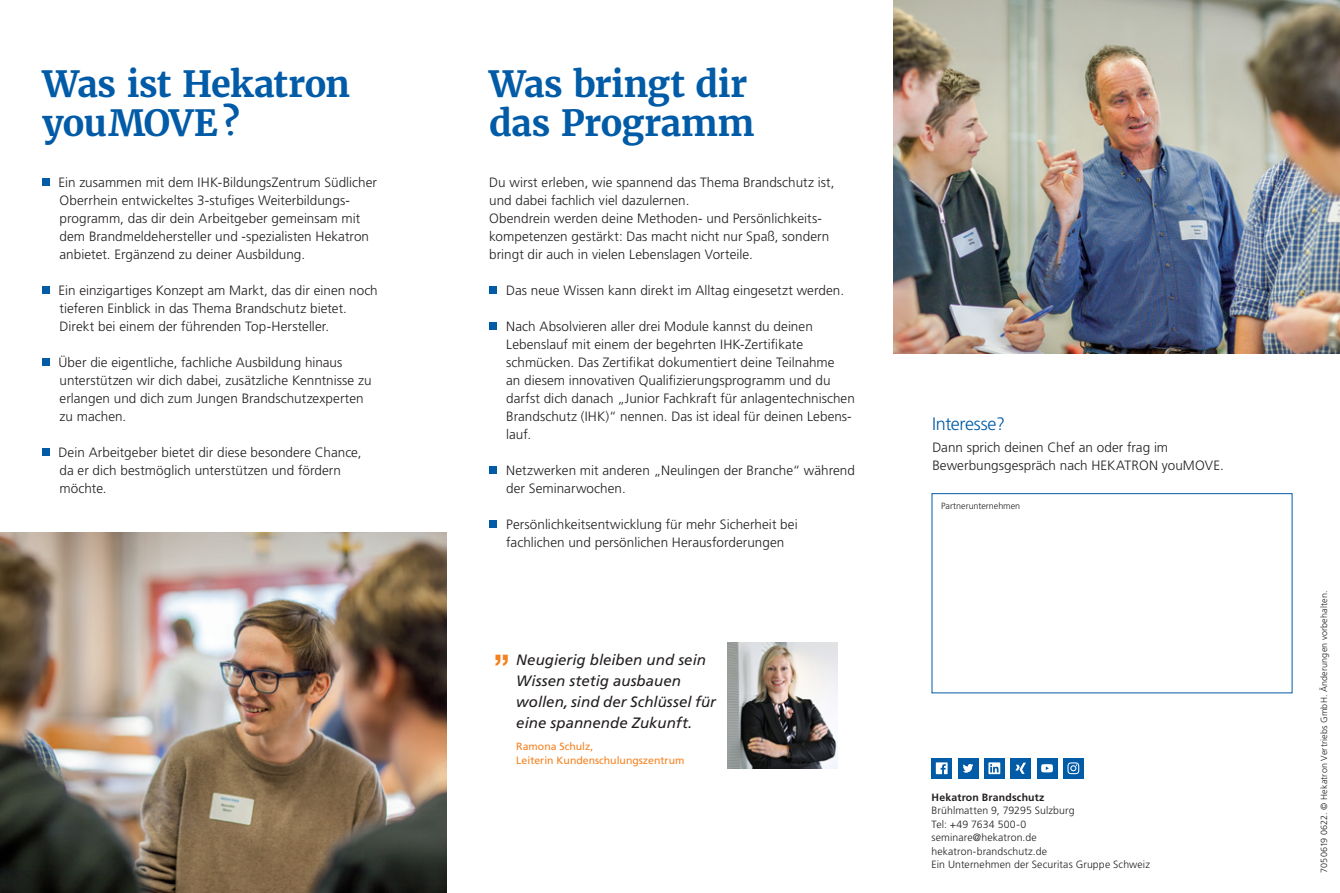
<style>
.page{position:relative;width:1340px;height:893px;background:#fff}
.page>*{position:absolute;margin:0;border:0;box-sizing:border-box;transform-origin:0 0}
.t1{font:700 36px/39px "Merriweather";letter-spacing:-.02em;color:#015ba7}
.t2{font:700 34.5px "Helvetica Neue LT Std";color:#f58220}
.t3{font:300 18px "Frutiger LT Pro";letter-spacing:-.02em;color:#015ba7}
.t4{font:italic 15px/21px "Frutiger LT Pro";letter-spacing:.005em;color:#231f20}
.t5{font:300 13.5px/18px "Frutiger LT Pro";letter-spacing:.005em;color:#231f20}
.t6{font:300 10.5px/13.5px "Frutiger LT Pro";letter-spacing:.01em;color:#231f20}
.t7{font:10.5px/13.5px "Frutiger LT Pro";color:#f58220}
.t8{font:700 10.5px "Frutiger LT Pro";letter-spacing:.02em;color:#231f20}
.t9{font:300 9px "Frutiger LT Pro";letter-spacing:.015em;color:#231f20}
.t10{font:300 9px "Frutiger LT Pro";letter-spacing:-.005em;color:#231f20}
</style>
<div class="page">
<div style="left:931px;top:493px;width:361px;height:200px;border:1px solid #015ba7"></div>
<img style="left:893px;top:0;width:446px;height:354px">
<img style="left:0;top:532px;width:446px;height:361px">
<div style="left:43px;top:178px;width:7px;height:8px;background:#015ba7"></div>
<div style="left:43px;top:286px;width:7px;height:8px;background:#015ba7"></div>
<div style="left:43px;top:358px;width:7px;height:8px;background:#015ba7"></div>
<div style="left:43px;top:448px;width:7px;height:8px;background:#015ba7"></div>
<div style="left:489px;top:286px;width:7px;height:8px;background:#015ba7"></div>
<div style="left:489px;top:322px;width:7px;height:8px;background:#015ba7"></div>
<div style="left:489px;top:466px;width:7px;height:8px;background:#015ba7"></div>
<div style="left:489px;top:520px;width:7px;height:8px;background:#015ba7"></div>
<div style="left:931px;top:758px;width:20px;height:20px;background:#015ba7"></div>
<svg style="left:935px;top:762px;width:12px;height:12px"></svg>
<div style="left:957px;top:758px;width:21px;height:20px;background:#015ba7"></div>
<svg style="left:963px;top:764px;width:10px;height:8px"></svg>
<div style="left:1010px;top:758px;width:20px;height:20px;background:#015ba7"></div>
<svg style="left:1015px;top:763px;width:11px;height:11px"></svg>
<div style="left:1036px;top:758px;width:21px;height:20px;background:#015ba7"></div>
<svg style="left:1041px;top:764px;width:11px;height:8px"></svg>
<div style="left:984px;top:758px;width:20px;height:20px;background:#015ba7"></div>
<svg style="left:988px;top:762px;width:12px;height:12px"></svg>
<div style="left:1063px;top:758px;width:20px;height:20px;background:#015ba7"></div>
<svg style="left:1067px;top:762px;width:12px;height:12px"></svg>
<img style="left:728px;top:643px;width:109px;height:125px">
<h1 class="t1" style="left:43px;top:64px;width:309px">Was ist Hekatron youMOVE?</h1>
<h1 class="t1" style="left:489px;top:64px;width:267px">Was bringt dir das Programm</h1>
<p class="t5" style="left:58px;top:173px;width:320px">Ein zusammen mit dem IHK-BildungsZentrum Südlicher Oberrhein entwickeltes 3-stufiges Weiterbildungs&shy;programm, das dir dein Arbeitgeber gemeinsam mit dem Brandmeldehersteller und -spezialisten Hekatron anbietet. Ergänzend zu deiner Ausbildung.</p>
<p class="t5" style="left:58px;top:281px;width:321px">Ein einzigartiges Konzept am Markt, das dir einen noch tieferen Einblick in das Thema Brandschutz bietet.<br>Direkt bei einem der führenden Top-Hersteller.</p>
<p class="t5" style="left:58px;top:353px;width:314px">Über die eigentliche, fachliche Ausbildung hinaus unterstützen wir dich dabei, zusätzliche Kenntnisse zu erlangen und dich zum Jungen Brandschutzexperten zu machen.</p>
<p class="t5" style="left:58px;top:443px;width:304px">Dein Arbeitgeber bietet dir diese besondere Chance, da er dich bestmöglich unterstützen und fördern möchte.</p>
<p class="t5" style="left:489px;top:173px;width:347px">Du wirst erleben, wie spannend das Thema Brandschutz ist, und dabei fachlich viel dazulernen.<br>Obendrein werden deine Methoden- und Persönlichkeits&shy;kompetenzen gestärkt: Das macht nicht nur Spaß, sondern bringt dir auch in vielen Lebenslagen Vorteile.</p>
<p class="t5" style="left:506px;top:281px;width:339px">Das neue Wissen kann direkt im Alltag eingesetzt werden.</p>
<p class="t5" style="left:506px;top:317px;width:350px">Nach Absolvieren aller drei Module kannst du deinen Lebenslauf mit einem der begehrten IHK-Zertifikate schmücken. Das Zertifikat dokumentiert deine Teilnahme<br>an diesem innovativen Qualifizierungsprogramm und du darfst dich danach „Junior Fachkraft für anlagentechnischen Brandschutz (IHK)“ nennen. Das ist ideal für deinen Lebens&shy;lauf.</p>
<p class="t5" style="left:506px;top:461px;width:350px">Netzwerken mit anderen „Neulingen der Branche“ während der Seminarwochen.</p>
<p class="t5" style="left:506px;top:515px;width:293px">Persönlichkeitsentwicklung für mehr Sicherheit bei fachlichen und persönlichen Herausforderungen</p>
<h2 class="t2" style="left:494px;top:626px;width:17px">„</h2>
<p class="t4" style="left:516px;top:650px;width:201px">Neugierig bleiben und sein<br>Wissen stetig ausbauen wollen, sind der Schlüssel für eine spannende Zukunft.</p>
<p class="t7" style="left:516px;top:740px;width:170px">Ramona Schulz,<br>Leiterin Kundenschulungszentrum</p>
<h3 class="t3" style="left:932px;top:413px;width:74px">Interesse?</h3>
<p class="t5" style="left:932px;top:439px;width:293px">Dann sprich deinen Chef an oder frag im<br>Bewerbungsgespräch nach HEKATRON youMOVE.</p>
<p class="t10" style="left:941px;top:500px;width:81px">Partnerunternehmen</p>
<p class="t8" style="left:931px;top:791px;width:114px">Hekatron Brandschutz</p>
<p class="t6" style="left:931px;top:804px;width:220px">Brühlmatten 9, 79295 Sulzburg<br>Tel: +49 7634 500-0<br>seminare@hekatron.de hekatron-brandschutz.de<br>Ein Unternehmen der Securitas Gruppe Schweiz</p>
<p class="t9" style="left:1318px;top:873px;width:284px;rotate:-90deg">7050619 0622. © Hekatron Vertriebs GmbH. Änderungen vorbehalten.</p>
</div>
